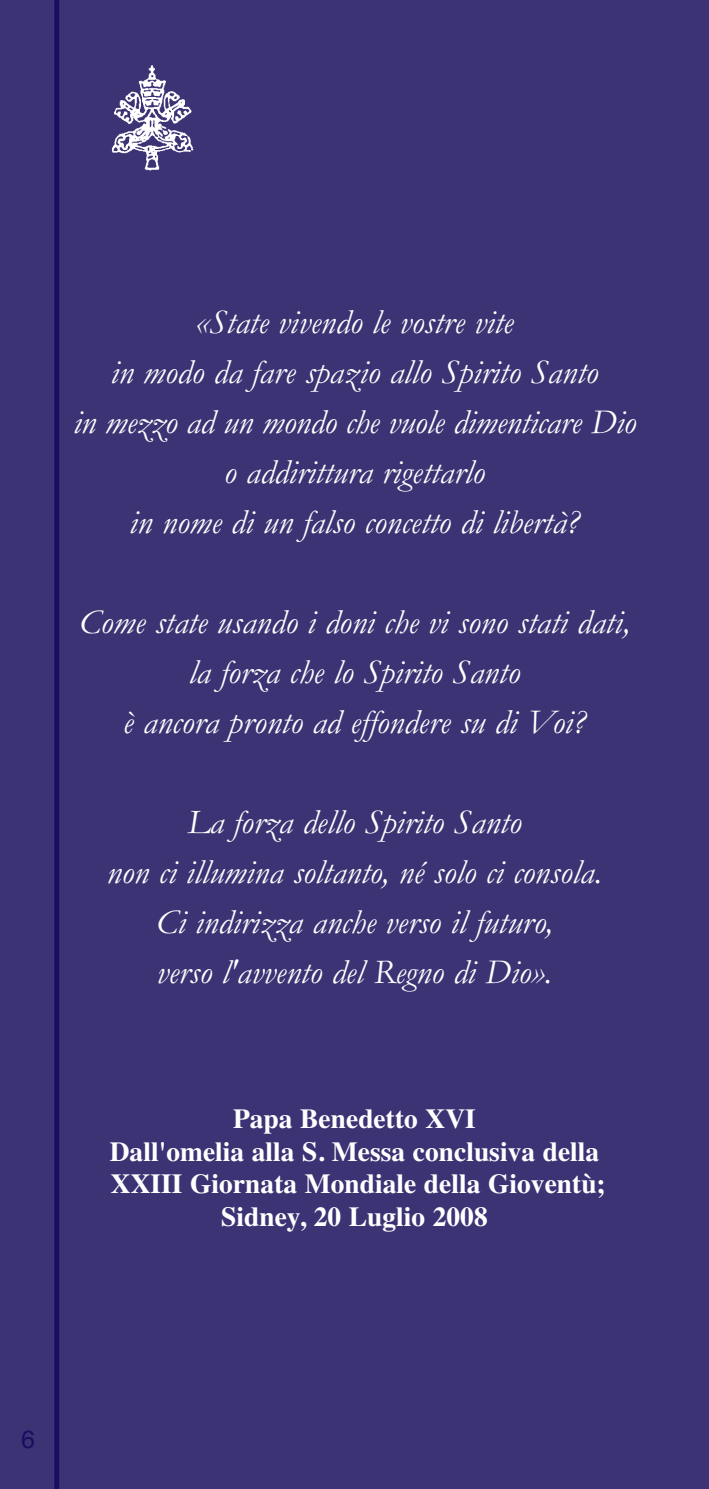
<style>
.page{position:relative;width:709px;height:1489px;background:#fff}
.page>*{position:absolute;margin:0;border:0;box-sizing:border-box;transform-origin:0 0}
.t1{font:italic 35px/50px "Garamond";color:#fff;text-align:center}
.t2{font:700 27.5px/32.5px "Times";color:#fff;text-align:center}
.t3{font:25px "Helvetica";color:#1a0e60}
</style>
<div class="page">
<div style="left:0;top:0;width:709px;height:1488px;background:#3c3375"></div>
<div style="left:54px;top:0;width:5px;height:1488px;background:#1a0e60"></div>
<img style="left:112px;top:65px;width:82px;height:106px">
<p class="t1" style="left:73px;top:296px;width:564px">«State vivendo le vostre vite<br>in modo da fare spazio allo Spirito Santo<br>in mezzo ad un mondo che vuole dimenticare Dio o addirittura rigettarlo<br>in nome di un falso concetto di libertà?</p>
<p class="t1" style="left:79px;top:596px;width:552px">Come state usando i doni che vi sono stati dati, la forza che lo Spirito Santo<br>è ancora pronto ad effondere su di Voi?</p>
<p class="t1" style="left:107px;top:796px;width:496px">La forza dello Spirito Santo<br>non ci illumina soltanto, né solo ci consola.<br>Ci indirizza anche verso il futuro,<br>verso l'avvento del Regno di Dio».</p>
<p class="t2" style="left:110px;top:1102px;width:497px">Papa Benedetto XVI<br>Dall'omelia alla S. Messa conclusiva della<br>XXIII Giornata Mondiale della Gioventù;<br>Sidney, 20 Luglio 2008</p>
<p class="t3" style="left:21px;top:1424px;width:15px">6</p>
</div>
